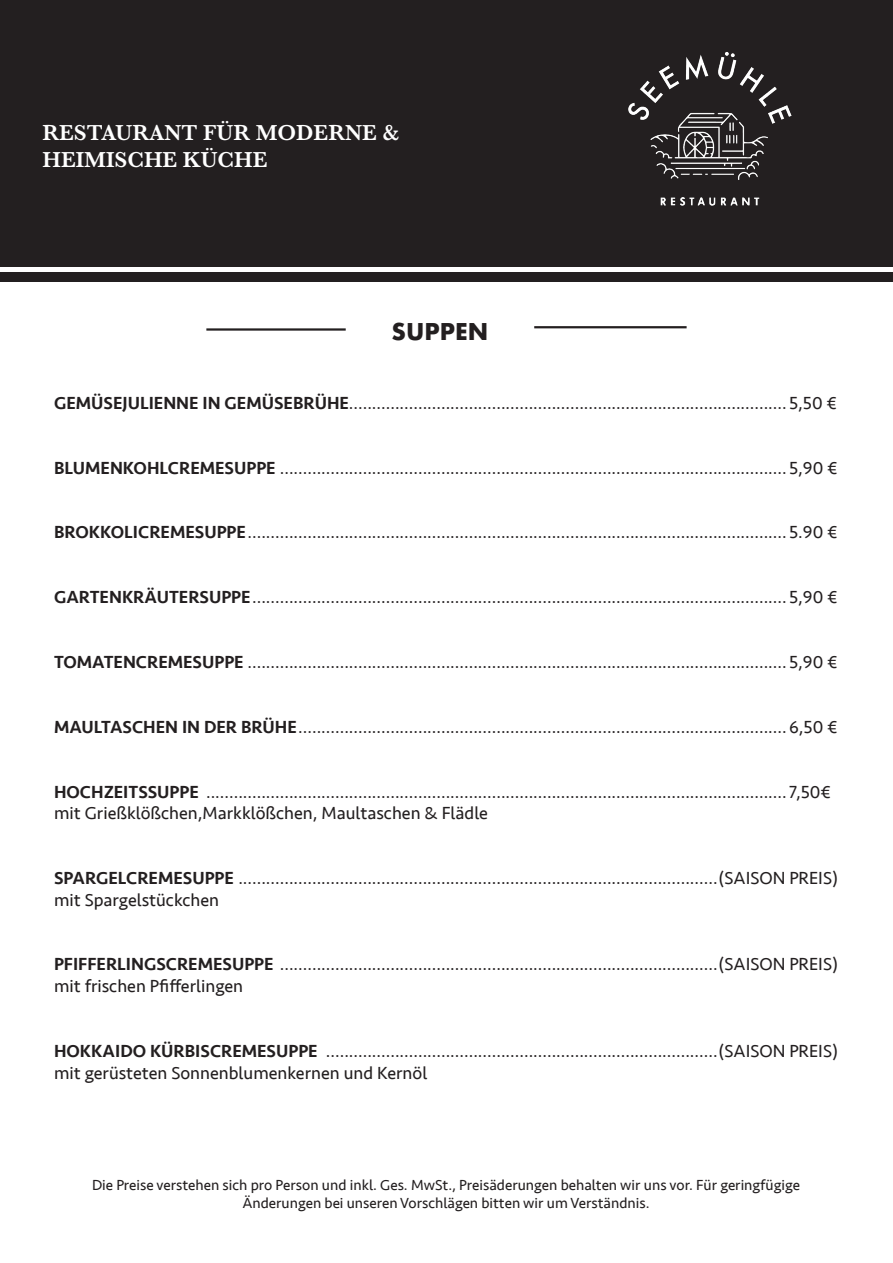
<style>
.page{position:relative;width:893px;height:1263px;background:#fff}
.page>*{position:absolute;margin:0;border:0;box-sizing:border-box;transform-origin:0 0}
.t1{font:600 22.5px/27px "Baskerville";color:#fff}
.t2{font:700 22.5px "Futura";color:#231f20}
.t3{font:18px "Seravek";color:#231f20}
.t4{font:15px/18px "Seravek";color:#231f20;text-align:center}
.s1{font-weight:500}
</style>
<div class="page">
<div style="left:0;top:0;width:893px;height:267px;background:#231f20"></div>
<img style="left:628px;top:52px;width:164px;height:154px">
<div style="left:0;top:272px;width:893px;height:10px;background:#231f20"></div>
<div style="left:587px;top:11px;width:246px;height:246px;border:20px solid #231f20;border-radius:50%"></div>
<hr style="left:206px;top:328px;width:140px;height:3px;background:#231f20">
<hr style="left:534px;top:326px;width:153px;height:2px;background:#231f20">
<p class="t1" style="left:42px;top:119px;width:358px">RESTAURANT FÜR MODERNE &amp;<br>HEIMISCHE KÜCHE</p>
<p class="t2" style="left:392px;top:315px;width:98px">SUPPEN</p>
<p class="t3" style="left:54px;top:389px;width:785px"><span class="s1">GEMÜSEJULIENNE IN GEMÜSEBRÜHE</span>............................................................................................... 5,50 €</p>
<p class="t3" style="left:54px;top:454px;width:785px"><span class="s1">BLUMENKOHLCREMESUPPE</span> .............................................................................................................. 5,90 €</p>
<p class="t3" style="left:54px;top:518px;width:785px"><span class="s1">BROKKOLICREMESUPPE</span>..................................................................................................................... 5.90 €</p>
<p class="t3" style="left:54px;top:583px;width:785px"><span class="s1">GARTENKRÄUTERSUPPE</span>.................................................................................................................... 5,90 €</p>
<p class="t3" style="left:54px;top:648px;width:785px"><span class="s1">TOMATENCREMESUPPE</span> ..................................................................................................................... 5,90 €</p>
<p class="t3" style="left:54px;top:713px;width:785px"><span class="s1">MAULTASCHEN IN DER BRÜHE</span>..........................................................................................................6,50 €</p>
<p class="t3" style="left:54px;top:778px;width:779px"><span class="s1">HOCHZEITSSUPPE</span> .............................................................................................................................. 7,50€</p>
<p class="t3" style="left:54px;top:799px;width:435px">mit Grießklößchen,Markklößchen, Maultaschen &amp; Flädle</p>
<p class="t3" style="left:54px;top:864px;width:786px"><span class="s1">SPARGELCREMESUPPE</span> ........................................................................................................(SAISON PREIS)</p>
<p class="t3" style="left:54px;top:886px;width:167px">mit Spargelstückchen</p>
<p class="t3" style="left:54px;top:950px;width:786px"><span class="s1">PFIFFERLINGSCREMESUPPE</span> ...............................................................................................(SAISON PREIS)</p>
<p class="t3" style="left:54px;top:972px;width:191px">mit frischen Pfifferlingen</p>
<p class="t3" style="left:54px;top:1037px;width:786px"><span class="s1">HOKKAIDO KÜRBISCREMESUPPE</span> .....................................................................................(SAISON PREIS)</p>
<p class="t3" style="left:54px;top:1058px;width:375px">mit gerüsteten Sonnenblumenkernen und Kernöl</p>
<p class="t4" style="left:92px;top:1176px;width:709px">Die Preise verstehen sich pro Person und inkl. Ges. MwSt., Preisäderungen behalten wir uns vor. Für geringfügige<br>Änderungen bei unseren Vorschlägen bitten wir um Verständnis.</p>
</div>
